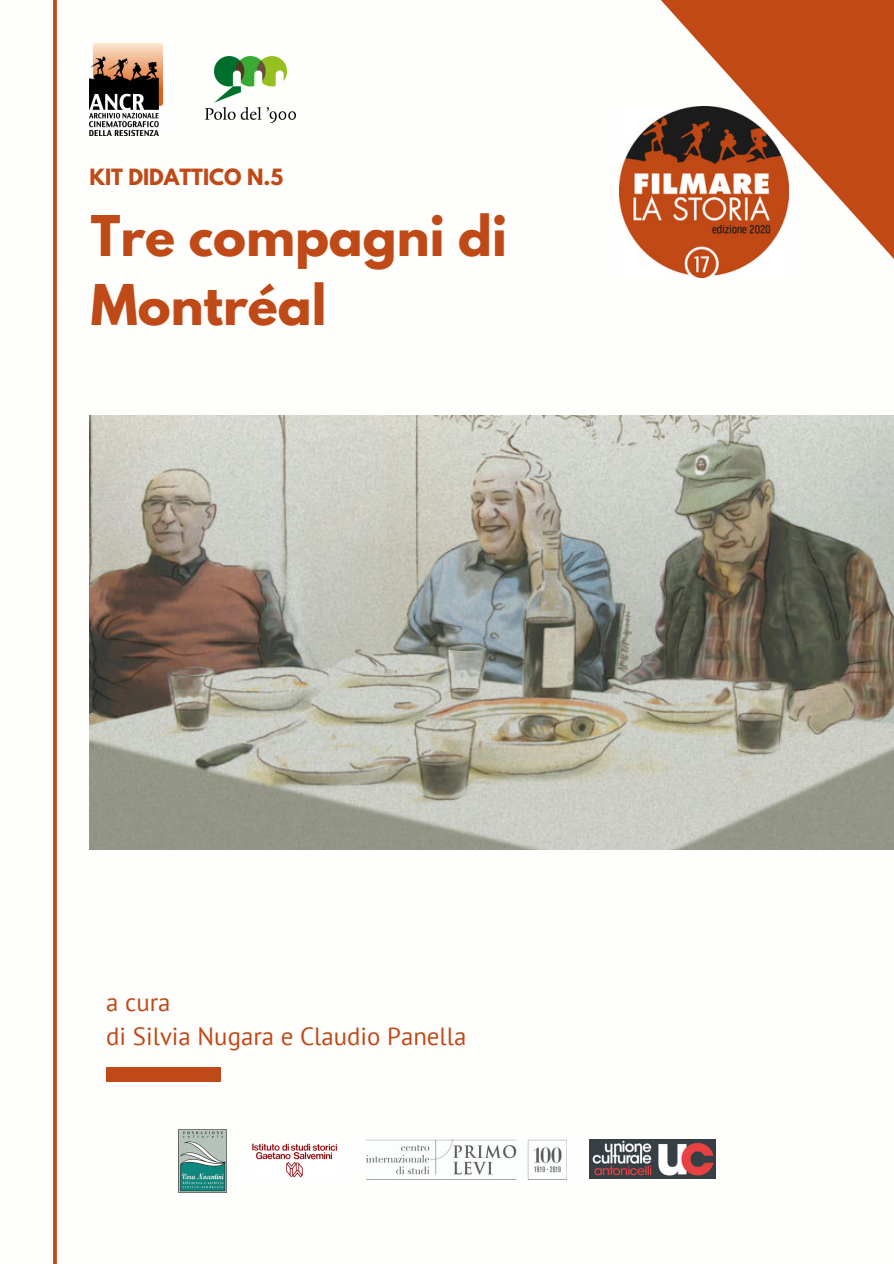
<style>
.page{position:relative;width:894px;height:1264px;background:#fff}
.page>*{position:absolute;margin:0;border:0;box-sizing:border-box;transform-origin:0 0}
.t1{font:700 49.65px/68.7px "League Spartan";color:#bf4a18}
.t2{font:24.9px "PT Sans";color:#bf4a18}
.t3{font:700 19.8px "League Spartan";color:#bf4a18}
</style>
<div class="page">
<svg style="left:53px;top:0;width:4px;height:1263px;background:#c25223"></svg>
<img style="left:619px;top:127px;width:28px;height:128px">
<img style="left:89px;top:44px;width:74px;height:91px">
<img style="left:206px;top:56px;width:90px;height:67px">
<div style="left:106px;top:1067px;width:115px;height:14px;background:#bf4a18"></div>
<svg style="left:647px;top:0;width:246px;height:278px;fill:#c04915"></svg>
<img style="left:89px;top:415px;width:804px;height:434px">
<img style="left:179px;top:1129px;width:47px;height:63px">
<img style="left:252px;top:1143px;width:86px;height:35px">
<img style="left:589px;top:1139px;width:126px;height:39px">
<img style="left:366px;top:1139px;width:200px;height:40px">
<p class="t3" style="left:89px;top:167px;width:195px">KIT DIDATTICO N.5</p>
<p class="t1" style="left:91px;top:208px;width:418px">Tre compagni di<br>Montréal</p>
<p class="t2" style="left:106px;top:985px;width:66px">a cura</p>
<p class="t2" style="left:106px;top:1019px;width:361px">di Silvia Nugara e Claudio Panella</p>
</div>
